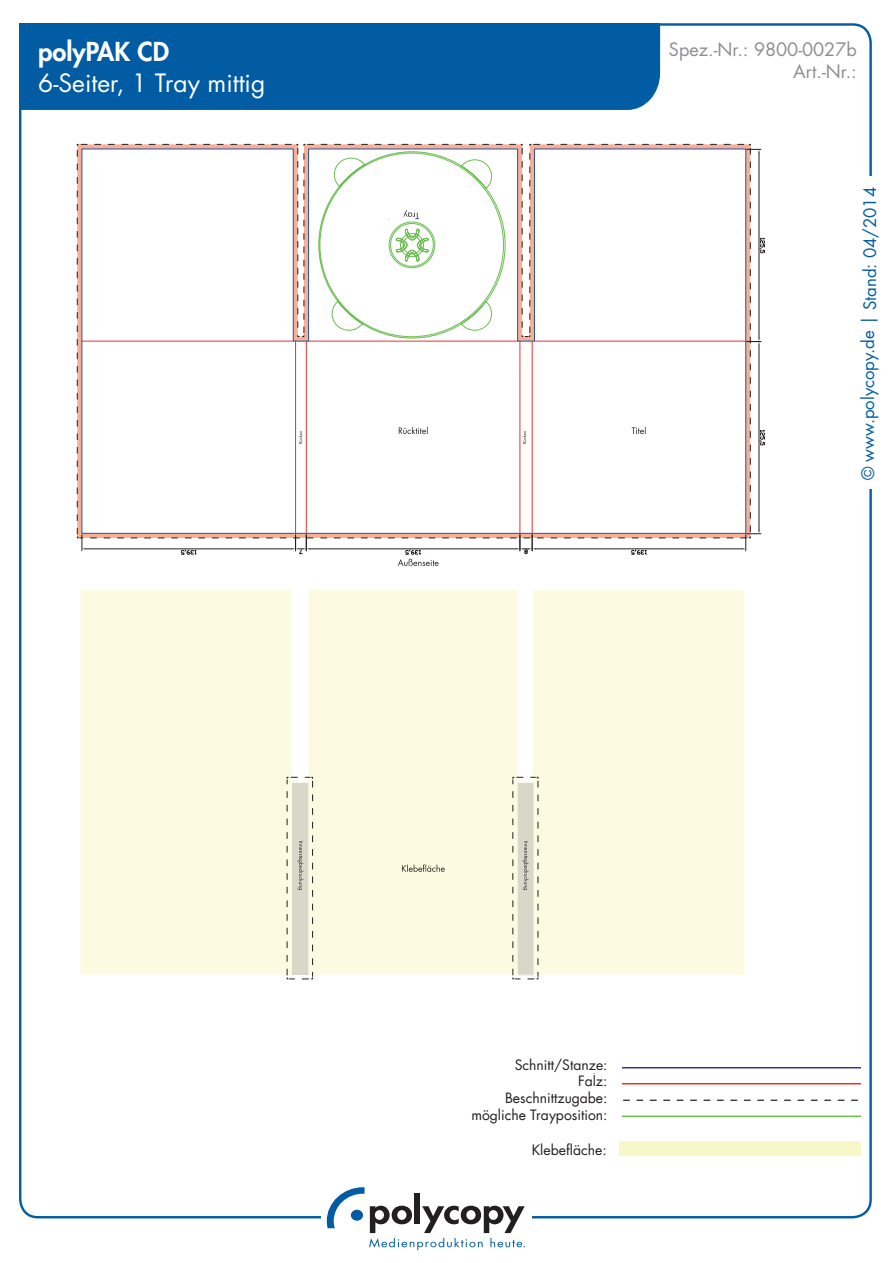
<style>
.page{position:relative;width:893px;height:1263px;background:#fff}
.page>*{position:absolute;margin:0;border:0;box-sizing:border-box;transform-origin:0 0}
.t1{font:800 25.35px "Futura LT";color:#fff}
.t2{font:24.6px "Futura LT";color:#fff}
.t3{font:18px/21.6px "Futura LT";color:#8b8d90;text-align:right}
.t4{font:16.8px "Futura LT";color:#015ca3}
.t5{font:13.95px/15.1px "Futura LT";color:#231f20;text-align:right}
.s1{font-size:13.05px}
</style>
<div class="page">
<svg style="left:622px;top:1067px;width:239px;height:34px"></svg>
<hr style="left:622px;top:1115px;width:239px;height:2px;background:#6cbe53">
<div style="left:619px;top:1141px;width:242px;height:15px;background:#f7f7c7"></div>
<div style="left:80px;top:590px;width:664px;height:384px;background:#fcfbe1"></div>
<svg style="left:402px;top:864px;width:43px;height:8px"></svg>
<svg style="left:286px;top:776px;width:27px;height:204px;background:#dcdccb"></svg>
<svg style="left:512px;top:776px;width:27px;height:204px;background:#dcdccb"></svg>
<svg style="left:77px;top:144px;width:688px;height:422px"></svg>
<div style="left:19px;top:24px;width:642px;height:87px;background:#015ca3"></div>
<svg style="left:327px;top:1187px;width:198px;height:63px"></svg>
<h1 class="t1" style="left:38px;top:34px;width:132px">polyPAK CD</h1>
<h2 class="t2" style="left:38px;top:67px;width:228px">6-Seiter, 1 Tray mittig</h2>
<p class="t3" style="left:669px;top:39px;width:189px">Spez.-Nr.: 9800-0027b<br>Art.-Nr.:</p>
<p class="t4" style="left:857px;top:480px;width:295px;rotate:-90deg">© www.polycopy.de | Stand: 04/2014</p>
<p class="t5" style="left:515px;top:1058px;width:94px">Schnitt/Stanze:<br>Falz:</p>
<p class="t5" style="left:471px;top:1089px;width:138px;line-height:17.4px">Beschnittzugabe: mö<span class="s1">g</span>liche Trayposition:</p>
<p class="t5" style="left:532px;top:1142px;width:76px">Klebefläche:</p>
</div>
